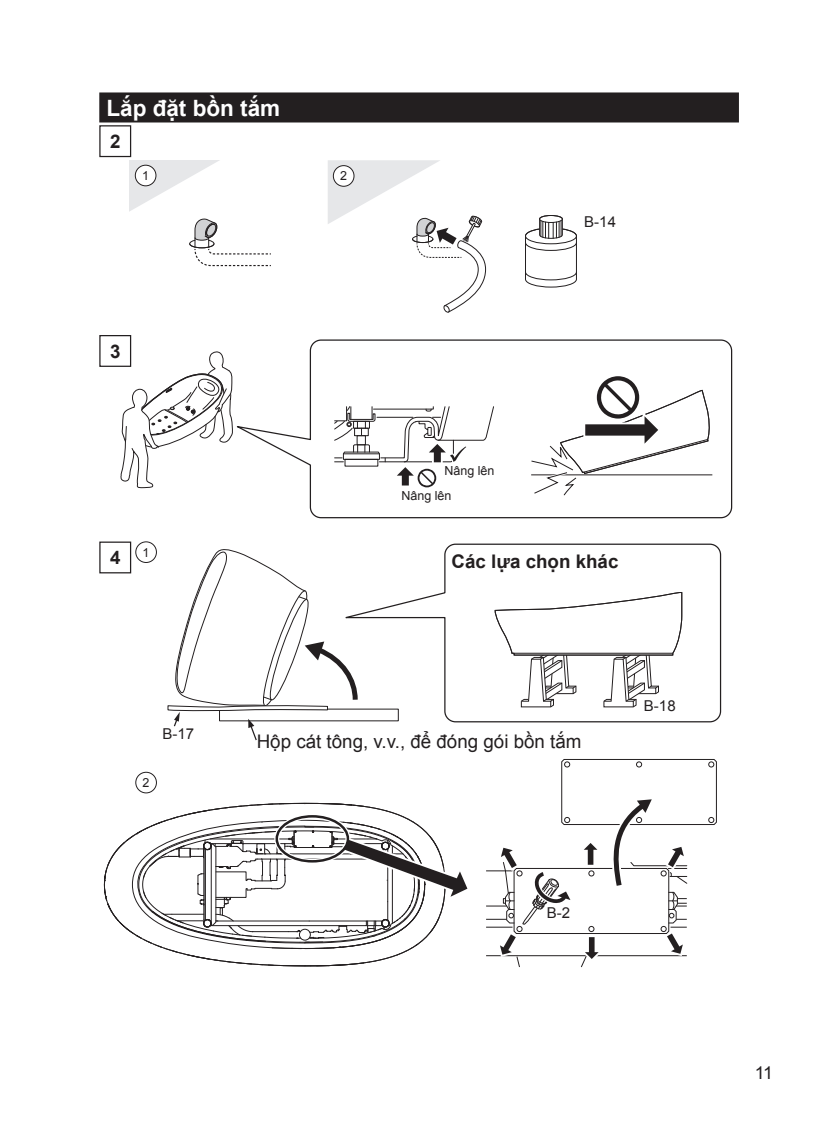
<style>
.page{position:relative;width:837px;height:1145px;background:#fff}
.page>*{position:absolute;margin:0;border:0;box-sizing:border-box;transform-origin:0 0}
.t1{font:700 22.5px "Arial";color:#fff}
.t2{font:18.75px "Arial";color:#231f20}
.t3{font:700 18.75px "Arial";color:#231f20}
.t4{font:17.75px "Arial";color:#231f20}
.t5{font:15px "Arial";color:#231f20}
.t6{font:12.5px/25.1px "Arial";color:#231f20}
</style>
<div class="page">
<div style="left:99px;top:92px;width:639px;height:30px;background:#231f20"></div>
<div style="left:99px;top:125px;width:32px;height:32px;border:1px solid #231f20"></div>
<svg style="left:129px;top:160px;width:142px;height:106px"></svg>
<div style="left:135px;top:165px;width:21px;height:21px;background:#fff;border-radius:50%"></div>
<div style="left:135px;top:165px;width:21px;height:21px;border:1px solid #231f20;border-radius:50%"></div>
<svg style="left:328px;top:160px;width:158px;height:152px"></svg>
<svg style="left:525px;top:215px;width:52px;height:73px"></svg>
<div style="left:333px;top:166px;width:21px;height:20px;background:#fff;border-radius:50%"></div>
<div style="left:333px;top:165px;width:21px;height:22px;border:1px solid #231f20;border-radius:50%"></div>
<svg style="left:236px;top:339px;width:496px;height:180px"></svg>
<hr style="left:531px;top:474px;width:181px;height:1px;background:#231f20">
<svg style="left:120px;top:350px;width:113px;height:139px"></svg>
<svg style="left:528px;top:372px;width:182px;height:126px"></svg>
<svg style="left:333px;top:405px;width:161px;height:84px"></svg>
<div style="left:100px;top:335px;width:30px;height:31px;background:#fff"></div>
<div style="left:99px;top:335px;width:32px;height:32px;border:1px solid #231f20"></div>
<svg style="left:360px;top:543px;width:361px;height:180px"></svg>
<svg style="left:494px;top:591px;width:188px;height:116px"></svg>
<svg style="left:167px;top:549px;width:193px;height:192px"></svg>
<svg style="left:486px;top:759px;width:231px;height:208px"></svg>
<svg style="left:104px;top:803px;width:364px;height:163px"></svg>
<div style="left:99px;top:541px;width:32px;height:32px;border:1px solid #231f20"></div>
<div style="left:135px;top:541px;width:22px;height:22px;border:1px solid #231f20;border-radius:50%"></div>
<div style="left:135px;top:772px;width:22px;height:21px;border:1px solid #231f20;border-radius:50%"></div>
<p class="t1" style="left:106px;top:93px;width:175px">Lắp đặt bồn tắm</p>
<p class="t3" style="left:110px;top:129px;width:12px">2</p>
<p class="t6" style="left:142px;top:163px;width:8px">1</p>
<p class="t6" style="left:340px;top:164px;width:8px">2</p>
<p class="t3" style="left:110px;top:339px;width:12px">3</p>
<p class="t6" style="left:401px;top:458px;width:94px;text-indent:43px">Nâng lên<br>Nâng lên</p>
<p class="t5" style="left:584px;top:212px;width:33px">B-14</p>
<p class="t6" style="left:143px;top:540px;width:8px">1</p>
<p class="t3" style="left:110px;top:545px;width:12px">4</p>
<p class="t3" style="left:451px;top:549px;width:168px">Các lựa chọn khác</p>
<p class="t5" style="left:162px;top:724px;width:33px">B-17</p>
<p class="t6" style="left:143px;top:770px;width:8px">2</p>
<p class="t2" style="left:257px;top:729px;width:326px">Hộp cát tông, v.v., để đóng gói bồn tắm</p>
<p class="t5" style="left:546px;top:903px;width:25px">B-2</p>
<p class="t5" style="left:643px;top:695px;width:33px">B-18</p>
<p class="t4" style="left:754px;top:1060px;width:20px">11</p>
</div>
